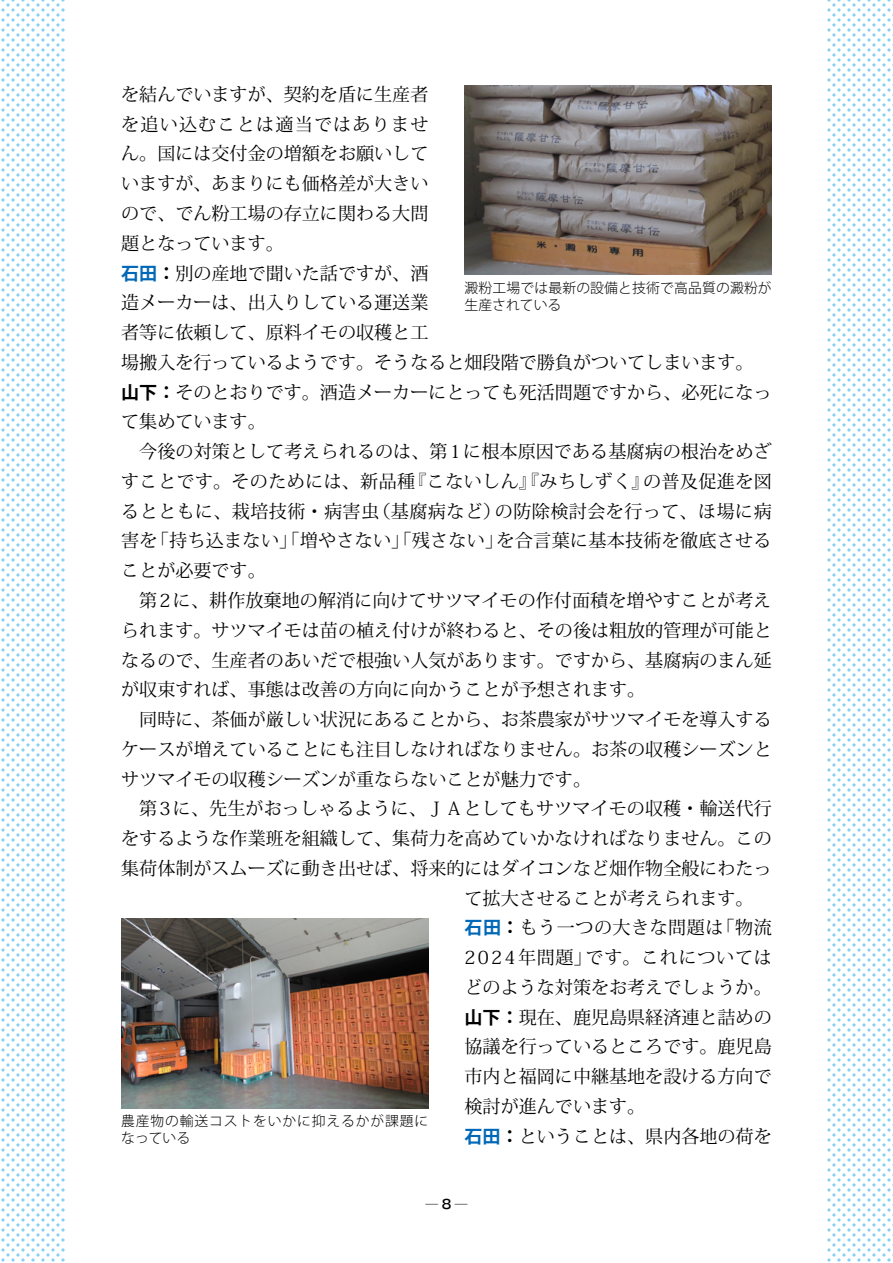
<style>
.page{position:relative;width:893px;height:1263px;background:#fff}
.page>*{position:absolute;margin:0;border:0;box-sizing:border-box;transform-origin:0 0}
.t1{font:18px/29.7px "Koz Min Pro";color:#000;text-align:justify}
.t2{font:18px "Koz Min Pro";letter-spacing:.04em;color:#000}
.t3{font:18px "Koz Min Pro";letter-spacing:.025em;color:#000}
.t4{font:300 13.8px/17px "Koz Go Pro";letter-spacing:.01em;color:#000}
.t5{font:300 13.8px/17px "Koz Go Pro";letter-spacing:.06em;color:#000}
.t6{font:500 12.75px "Gothic MB101 Pro";color:#000}
.s1{font-family:"Koz Go Pro";font-weight:700;color:#0068b7}
.s2{font-family:"Koz Go Pro";font-weight:700}
</style>
<div class="page">
<svg style="left:1px;top:0;width:64px;height:1262px"></svg>
<svg style="left:827px;top:0;width:66px;height:1262px"></svg>
<img style="left:465px;top:85px;width:307px;height:190px">
<img style="left:121px;top:918px;width:307px;height:190px">
<p class="t1" style="left:121px;top:79px;width:652px;text-align:left">を結んでいますが、契約を盾に生産者<br>を追い込むことは適当ではありませ<br>ん。国には交付金の増額をお願いして<br>いますが、あまりにも価格差が大きい<br>ので、でん粉工場の存立に関わる大問<br>題となっています。<br><span class="s1">石田</span><span class="s2">：</span>別の産地で聞いた話ですが、酒<br>造メーカーは、出入りしている運送業<br>者等に依頼して、原料イモの収穫と工<br>場搬入を行っているようです。そうなると畑段階で勝負がついてしまいます。<span class="s2">山下：</span>そのとおりです。酒造メーカーにとっても死活問題ですから、必死になって集めています。</p>
<p class="t1" style="left:121px;top:436px;width:652px;text-indent:18px">今後の対策として考えられるのは、第1に根本原因である基腐病の根治をめざすことです。そのためには、新品種『こないしん』『みちしずく』の普及促進を図るとともに、栽培技術・病害虫（基腐病など）の防除検討会を行って、ほ場に病害を「持ち込まない」「増やさない」「残さない」を合言葉に基本技術を徹底させることが必要です。</p>
<p class="t1" style="left:121px;top:585px;width:652px;text-indent:18px">第2に、耕作放棄地の解消に向けてサツマイモの作付面積を増やすことが考えられます。サツマイモは苗の植え付けが終わると、その後は粗放的管理が可能となるので、生産者のあいだで根強い人気があります。ですから、基腐病のまん延が収束すれば、事態は改善の方向に向かうことが予想されます。</p>
<p class="t1" style="left:121px;top:704px;width:652px;text-indent:18px">同時に、茶価が厳しい状況にあることから、お茶農家がサツマイモを導入するケースが増えていることにも注目しなければなりません。お茶の収穫シーズンとサツマイモの収穫シーズンが重ならないことが魅力です。</p>
<p class="t1" style="left:139px;top:793px;width:634px">第3に、先生がおっしゃるように、ＪＡとしてもサツマイモの収穫・輸送代行</p>
<p class="t1" style="left:121px;top:823px;width:652px">をするような作業班を組織して、集荷力を高めていかなければなりません。この</p>
<p class="t1" style="left:121px;top:853px;width:652px">集荷体制がスムーズに動き出せば、将来的にはダイコンなど畑作物全般にわたっ</p>
<p class="t1" style="left:465px;top:882px;width:291px">て拡大させることが考えられます。</p>
<p class="t3" style="left:465px;top:915px;width:309px"><span class="s1">石田</span><span class="s2">：</span>もう一つの大きな問題は「物流</p>
<p class="t2" style="left:465px;top:945px;width:309px">2024年問題」です。これについては</p>
<p class="t1" style="left:465px;top:972px;width:309px">どのような対策をお考えでしょうか。</p>
<p class="t1" style="left:465px;top:1002px;width:309px"><span class="s2">山下：</span>現在、鹿児島県経済連と詰めの</p>
<p class="t1" style="left:465px;top:1031px;width:309px">協議を行っているところです。鹿児島</p>
<p class="t1" style="left:465px;top:1061px;width:309px">市内と福岡に中継基地を設ける方向で</p>
<p class="t1" style="left:465px;top:1091px;width:182px">検討が進んでいます。</p>
<p class="t1" style="left:465px;top:1121px;width:309px"><span class="s1">石田</span><span class="s2">：</span>ということは、県内各地の荷を</p>
<p class="t4" style="left:465px;top:279px;width:309px">澱粉工場では最新の設備と技術で高品質の澱粉が生産されている</p>
<p class="t5" style="left:121px;top:1113px;width:309px">農産物の輸送コストをいかに抑えるかが課題になっている</p>
<p class="t6" style="left:425px;top:1194px;width:43px">─8─</p>
</div>
